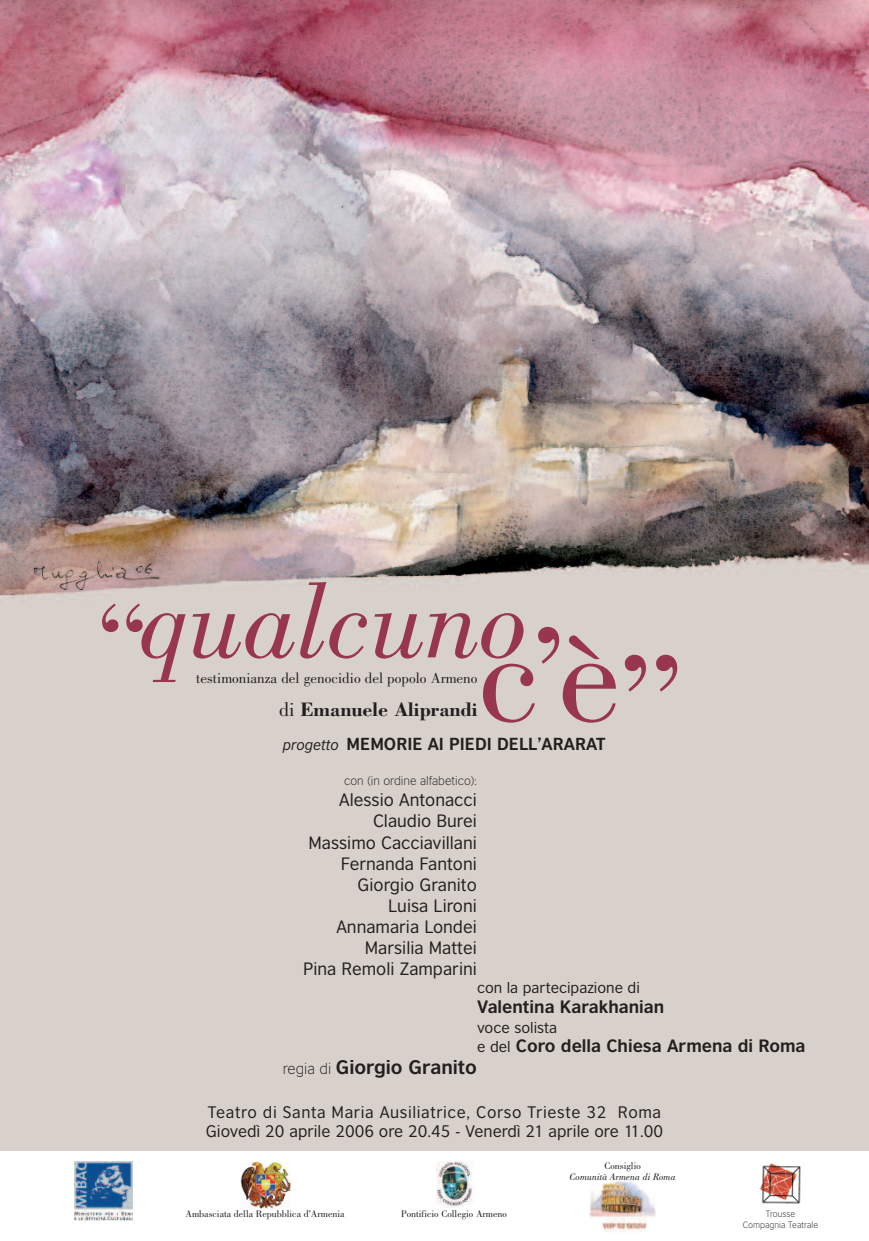
<style>
.page{position:relative;width:869px;height:1241px;background:#fff}
.page>*{position:absolute;margin:0;border:0;box-sizing:border-box;transform-origin:0 0}
.t1{font:140.79px "Bodoni";color:#97364d}
.t2{font:italic 109.02px "Bodoni";color:#97364d}
.t3{font:700 20.04px "Bodoni";color:#231f20}
.t4{font:700 18.55px "British Council Sans";color:#231f20}
.t5{font:16.89px/21.1px "British Council Sans";color:#231f20;text-align:right}
.t6{font:700 16.89px "British Council Sans";color:#231f20}
.t7{font:700 16.36px "British Council Sans";color:#231f20}
.t8{font:15.75px/18.9px "British Council Sans";color:#231f20}
.t9{font:15.05px "Bodoni";color:#231f20}
.t10{font:14.61px "British Council Sans";color:#231f20}
.t11{font:300 11.81px "British Council Sans";color:#231f20}
.t12{font:9.89px "Bodoni";color:#231f20}
.t13{font:italic 9.89px "Bodoni";color:#231f20}
.t14{font:300 8.58px/10.3px "British Council Sans";color:#231f20;text-align:center}
.s1{font-style:normal}
.s2{font-weight:400}
.s3{font-weight:400;font-style:italic;font-size:14.09px}
.s4{font-weight:400;font-size:14.61px}
.s5{font-weight:300;font-size:14.7px}
</style>
<div class="page">
<img style="left:0;top:0;width:868px;height:1149px">
<img style="left:74px;top:1161px;width:59px;height:59px">
<img style="left:240px;top:1161px;width:51px;height:48px">
<img style="left:436px;top:1161px;width:37px;height:46px">
<img style="left:589px;top:1176px;width:66px;height:56px">
<img style="left:759px;top:1163px;width:42px;height:41px">
<h2 class="t2" style="left:97px;top:581px;width:432px"><span class="s1">“</span>qualcuno</h2>
<h1 class="t1" style="left:478px;top:622px;width:206px">c’è”</h1>
<p class="t9" style="left:196px;top:672px;width:282px">testimonianza del genocidio del popolo Armeno</p>
<p class="t3" style="left:279px;top:697px;width:200px"><span class="s2">di</span> Emanuele Aliprandi</p>
<p class="t7" style="left:283px;top:737px;width:324px"><span class="s3">progetto</span> MEMORIE AI PIEDI DELL’ARARAT</p>
<p class="t11" style="left:344px;top:776px;width:134px">con (in ordine alfabetico):</p>
<p class="t5" style="left:303px;top:791px;width:175px">Alessio Antonacci<br>Claudio Burei<br>Massimo Cacciavillani<br>Fernanda Fantoni<br>Giorgio Granito<br>Luisa Lironi<br>Annamaria Londei<br>Marsilia Mattei<br>Pina Remoli Zamparini</p>
<p class="t10" style="left:477px;top:981px;width:164px">con la partecipazione di</p>
<p class="t6" style="left:477px;top:1000px;width:188px">Valentina Karakhanian</p>
<p class="t10" style="left:477px;top:1021px;width:82px">voce solista</p>
<p class="t6" style="left:477px;top:1039px;width:330px"><span class="s4">e del</span> Coro della Chiesa Armena di Roma</p>
<p class="t4" style="left:282px;top:1060px;width:196px"><span class="s5">regia di</span> Giorgio Granito</p>
<p class="t8" style="left:206px;top:1103px;width:458px">Teatro di Santa Maria Ausiliatrice, Corso Trieste 32 Roma<br>Giovedì 20 aprile 2006 ore 20.45 - Venerdì 21 aprile ore 11.00</p>
<p class="t12" style="left:185px;top:1210px;width:160px">Ambasciata della Repubblica d’Armenia</p>
<p class="t12" style="left:401px;top:1210px;width:107px">Pontificio Collegio Armeno</p>
<p class="t12" style="left:604px;top:1161px;width:38px">Consiglio</p>
<p class="t13" style="left:569px;top:1173px;width:108px">Comunità Armena di Roma</p>
<p class="t14" style="left:742px;top:1209px;width:77px">Trousse<br>Compagnia Teatrale</p>
</div>
